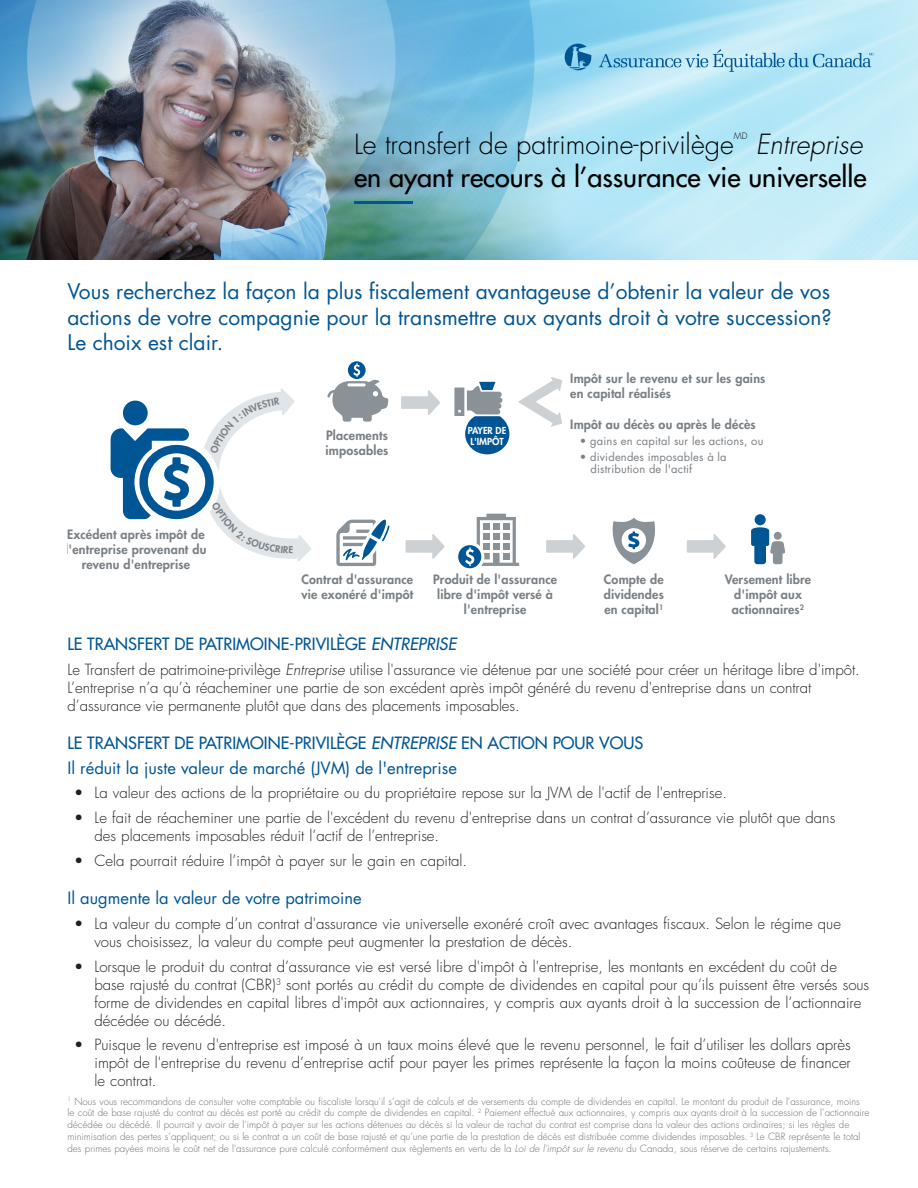
<style>
.page{position:relative;width:918px;height:1188px;background:#fff}
.page>*{position:absolute;margin:0;border:0;box-sizing:border-box;transform-origin:0 0}
.t1{font:500 27px "Futura Std";color:#000}
.t2{font:300 27px "Futura Std";color:#000}
.t3{font:italic 300 27px "Futura Std";color:#000}
.t4{font:21px/25.5px "Futura Std";color:#005595;text-align:justify}
.t5{font:500 16.5px/24.8px "Futura Std";color:#005595}
.t6{font:16.5px "Futura Std";color:#005595}
.t7{font:300 15px/18px "Futura Std";color:#231f20}
.t8{font:800 12.6px/15px "Futura Std";letter-spacing:.015em;color:#797f84}
.t9{font:11.1px/12.1px "Futura Std";letter-spacing:.015em;color:#797f84}
.t10{font:300 9.75px/11.7px "Futura Std";color:#6c6d70}
.t11{font:800 9.45px/10.8px "Futura Std";color:#fff}
.t12{font:300 8.7px "Futura Std";color:#000}
.s1{font-style:italic}
.s2{font-weight:400}
</style>
<div class="page">
<img style="left:534px;top:0;width:384px;height:259px">
<img style="left:0;top:0;width:534px;height:260px">
<svg style="left:348px;top:361px;width:18px;height:18px"></svg>
<svg style="left:327px;top:363px;width:61px;height:59px"></svg>
<div style="left:401px;top:396px;width:33px;height:13px;background:#cdd1d4"></div>
<svg style="left:427px;top:390px;width:13px;height:25px"></svg>
<svg style="left:518px;top:377px;width:44px;height:50px"></svg>
<svg style="left:454px;top:382px;width:55px;height:72px"></svg>
<div style="left:755px;top:514px;width:11px;height:11px;background:#005595;border-radius:50%"></div>
<svg style="left:751px;top:527px;width:34px;height:37px"></svg>
<svg style="left:612px;top:518px;width:43px;height:46px"></svg>
<div style="left:458px;top:545px;width:23px;height:23px;background:#005595;border-radius:50%"></div>
<svg style="left:465px;top:514px;width:54px;height:52px"></svg>
<svg style="left:336px;top:519px;width:54px;height:47px"></svg>
<div style="left:406px;top:540px;width:32px;height:13px;background:#cdd1d4"></div>
<svg style="left:432px;top:534px;width:13px;height:25px"></svg>
<div style="left:546px;top:540px;width:33px;height:13px;background:#cdd1d4"></div>
<svg style="left:572px;top:534px;width:13px;height:25px"></svg>
<div style="left:687px;top:540px;width:33px;height:13px;background:#cdd1d4"></div>
<svg style="left:713px;top:534px;width:13px;height:25px"></svg>
<svg style="left:564px;top:42px;width:27px;height:29px"></svg>
<svg style="left:599px;top:49px;width:274px;height:23px;background:#9bd0e7"></svg>
<svg style="left:528px;top:97px;width:11px;height:2px"></svg>
<hr style="left:354px;top:201px;width:58px;height:3px;background:#005595">
<svg style="left:111px;top:388px;width:200px;height:174px"></svg>
<h1 class="t2" style="left:354px;top:128px;width:381px">Le transfert de patrimoine-privilège</h1>
<p class="t12" style="left:734px;top:130px;width:15px">MD</p>
<h1 class="t3" style="left:756px;top:128px;width:108px">Entreprise</h1>
<h1 class="t1" style="left:354px;top:160px;width:514px">en ayant recours à l’assurance vie universelle</h1>
<h2 class="t4" style="left:68px;top:279px;width:766px">Vous recherchez la façon la plus fiscalement avantageuse d’obtenir la valeur de vos actions de votre compagnie pour la transmettre aux ayants droit à votre succession?<br>Le choix est clair.</h2>
<p class="t8" style="left:326px;top:427px;width:64px">Placements imposables</p>
<p class="t11" style="left:468px;top:425px;width:40px">PAYER DE<br>L'IMPÔT</p>
<p class="t8" style="left:570px;top:371px;width:197px">Impôt sur le revenu et sur les gains en capital réalisés</p>
<p class="t8" style="left:570px;top:416px;width:187px">Impôt au décès ou après le décès</p>
<p class="t9" style="left:580px;top:435px;width:185px">• gains en capital sur les actions, ou</p>
<p class="t9" style="left:590px;top:451px;width:138px;text-indent:-10px">• dividendes imposables à la distribution de l'actif</p>
<p class="t8" style="left:65px;top:527px;width:143px;text-align:center">Excédent après impôt de l'entreprise provenant du revenu d'entreprise</p>
<p class="t8" style="left:301px;top:572px;width:113px">Contrat d'assurance vie exonéré d'impôt</p>
<p class="t8" style="left:433px;top:572px;width:126px;text-align:center">Produit de l'assurance libre d'impôt versé à l'entreprise</p>
<p class="t8" style="left:604px;top:572px;width:61px;text-align:justify">Compte de dividendes en capital<sup>1</sup></p>
<p class="t8" style="left:725px;top:572px;width:88px;text-align:center">Versement libre d'impôt aux actionnaires<sup>2</sup></p>
<p class="t5" style="left:68px;top:631px;width:390px">LE TRANSFERT DE PATRIMOINE-PRIVILÈGE <span class="s1">ENTREPRISE</span></p>
<p class="t7" style="left:68px;top:661px;width:794px">Le Transfert de patrimoine-privilège <span class="s1">Entreprise</span> utilise l'assurance vie détenue par une société pour créer un héritage libre d'impôt.<br>L’entreprise n’a qu’à réacheminer une partie de son excédent après impôt généré du revenu d'entreprise dans un contrat d’assurance vie permanente plutôt que dans des placements imposables.</p>
<p class="t5" style="left:68px;top:730px;width:577px">LE TRANSFERT DE PATRIMOINE-PRIVILÈGE <span class="s1">ENTREPRISE</span> EN ACTION POUR VOUS<br><span class="s2">Il réduit la juste valeur de marché (JVM) de l'entreprise</span></p>
<p class="t7" style="left:74px;top:784px;width:654px">• La valeur des actions de la propriétaire ou du propriétaire repose sur la JVM de l'actif de l'entreprise.</p>
<p class="t7" style="left:94px;top:809px;width:742px;text-indent:-20px">• Le fait de réacheminer une partie de l'excédent du revenu d'entreprise dans un contrat d’assurance vie plutôt que dans des placements imposables réduit l’actif de l’entreprise.</p>
<p class="t7" style="left:74px;top:852px;width:395px">• Cela pourrait réduire l’impôt à payer sur le gain en capital.</p>
<p class="t6" style="left:68px;top:887px;width:296px">Il augmente la valeur de votre patrimoine</p>
<p class="t7" style="left:94px;top:915px;width:748px;text-indent:-20px">• La valeur du compte d’un contrat d'assurance vie universelle exonéré croît avec avantages fiscaux. Selon le régime que vous choisissez, la valeur du compte peut augmenter la prestation de décès.</p>
<p class="t7" style="left:94px;top:958px;width:776px;text-indent:-20px">• Lorsque le produit du contrat d’assurance vie est versé libre d'impôt à l'entreprise, les montants en excédent du coût de base rajusté du contrat (CBR)<sup>3</sup> sont portés au crédit du compte de dividendes en capital pour qu’ils puissent être versés sous forme de dividendes en capital libres d'impôt aux actionnaires, y compris aux ayants droit à la succession de l’actionnaire décédée ou décédé.</p>
<p class="t7" style="left:95px;top:1036px;width:758px;text-align:justify;text-indent:-20px">• Puisque le revenu d'entreprise est imposé à un taux moins élevé que le revenu personnel, le fait d’utiliser les dollars après impôt de l'entreprise du revenu d’entreprise actif pour payer les primes représente la façon la moins coûteuse de financer le contrat.</p>
<p class="t10" style="left:67px;top:1096px;width:804px"><sup>1</sup> Nous vous recommandons de consulter votre comptable ou fiscaliste lorsqu'il s’agit de calculs et de versements du compte de dividendes en capital. Le montant du produit de l’assurance, moins<br>le coût de base rajusté du contrat au décès est porté au crédit du compte de dividendes en capital. <sup>2</sup> Paiement effectué aux actionnaires, y compris aux ayants droit à la succession de l’actionnaire décédée ou décédé. Il pourrait y avoir de l’impôt à payer sur les actions détenues au décès si la valeur de rachat du contrat est comprise dans la valeur des actions ordinaires; si les règles de minimisation des pertes s’appliquent; ou si le contrat a un coût de base rajusté et qu’une partie de la prestation de décès est distribuée comme dividendes imposables. <sup>3</sup> Le CBR représente le total des primes payées moins le coût net de l'assurance pure calculé conformément aux règlements en vertu de la <span class="s1">Loi de l'impôt sur le revenu</span> du Canada, sous réserve de certains rajustements.</p>
</div>
